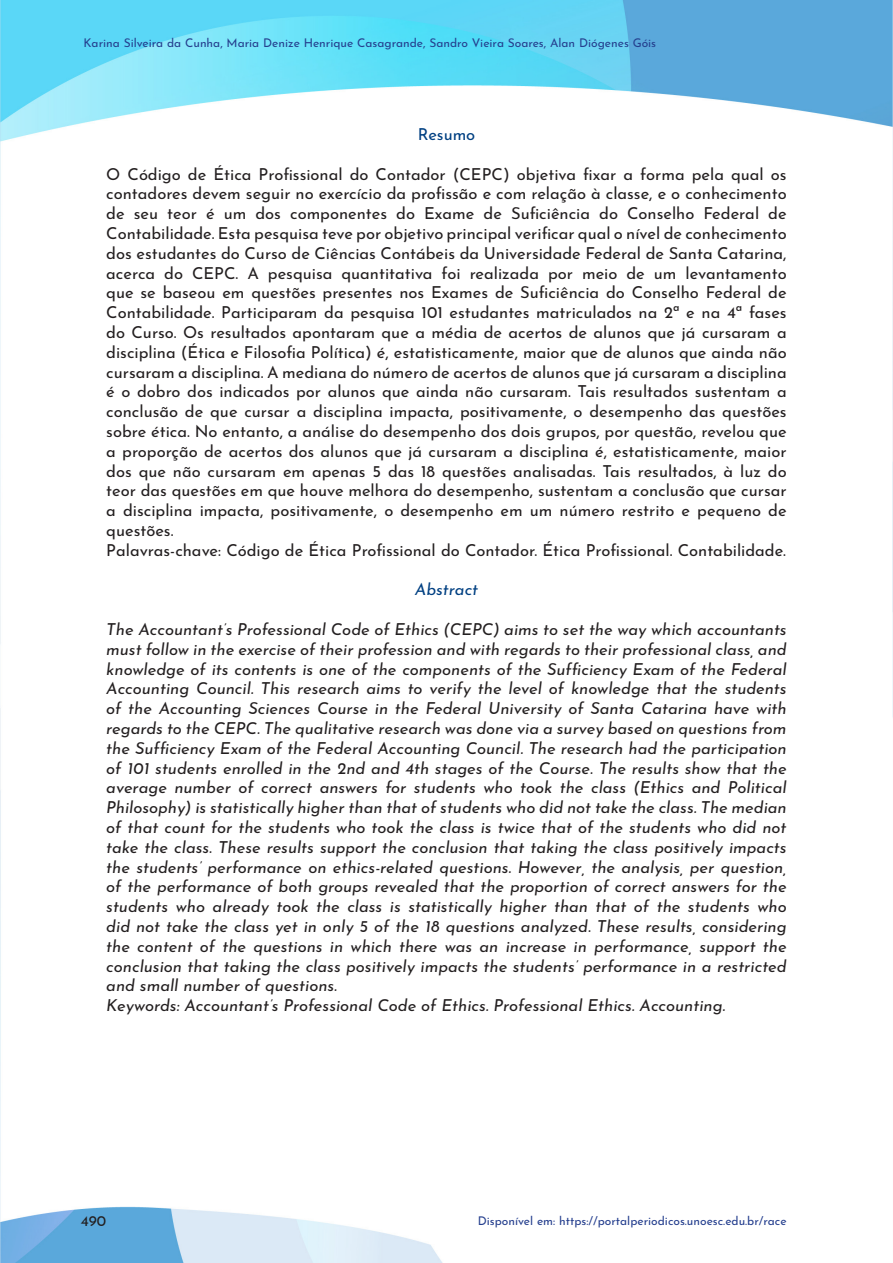
<style>
.page{position:relative;width:893px;height:1263px;background:#fff}
.page>*{position:absolute;margin:0;border:0;box-sizing:border-box;transform-origin:0 0}
.abstract{font:italic 16.5px/19.8px "Josefin Sans";color:#231f20;text-align:justify}
.resumo{font:16.5px/19.8px "Josefin Sans";color:#231f20;text-align:justify}
.título_abstract{font:italic 16.5px "Josefin Sans";color:#004082}
.título_resumo{font:16.5px "Josefin Sans";color:#004082}
.t1{font:15px "Josefin Sans";color:#231f20}
.t2{font:12px "Josefin Sans";color:#253f8e}
</style>
<div class="page">
<img style="left:0;top:0;width:893px;height:1262px">
<p class="t2" style="left:84px;top:33px;width:574px">Karina Silveira da Cunha, Maria Denize Henrique Casagrande, Sandro Vieira Soares, Alan Diógenes Góis</p>
<p class="título_resumo" style="left:418px;top:120px;width:59px">Resumo</p>
<p class="resumo" style="left:106px;top:162px;width:682px">O Código de Ética Profissional do Contador (CEPC) objetiva fixar a forma pela qual os contadores devem seguir no exercício da profissão e com relação à classe, e o conhecimento de seu teor é um dos componentes do Exame de Suficiência do Conselho Federal de Contabilidade. Esta pesquisa teve por objetivo principal verificar qual o nível de conhecimento dos estudantes do Curso de Ciências Contábeis da Universidade Federal de Santa Catarina, acerca do CEPC. A pesquisa quantitativa foi realizada por meio de um levantamento que se baseou em questões presentes nos Exames de Suficiência do Conselho Federal de Contabilidade. Participaram da pesquisa 101 estudantes matriculados na 2ª e na 4ª fases do Curso. Os resultados apontaram que a média de acertos de alunos que já cursaram a disciplina (Ética e Filosofia Política) é, estatisticamente, maior que de alunos que ainda não cursaram a disciplina. A mediana do número de acertos de alunos que já cursaram a disciplina é o dobro dos indicados por alunos que ainda não cursaram. Tais resultados sustentam a conclusão de que cursar a disciplina impacta, positivamente, o desempenho das questões sobre ética. No entanto, a análise do desempenho dos dois grupos, por questão, revelou que a proporção de acertos dos alunos que já cursaram a disciplina é, estatisticamente, maior dos que não cursaram em apenas 5 das 18 questões analisadas. Tais resultados, à luz do teor das questões em que houve melhora do desempenho, sustentam a conclusão que cursar a disciplina impacta, positivamente, o desempenho em um número restrito e pequeno de questões.</p>
<p class="resumo" style="left:106px;top:538px;width:681px">Palavras-chave: Código de Ética Profissional do Contador. Ética Profissional. Contabilidade.</p>
<p class="título_abstract" style="left:415px;top:576px;width:65px">Abstract</p>
<p class="abstract" style="left:106px;top:618px;width:682px">The Accountant’s Professional Code of Ethics (CEPC) aims to set the way which accountants must follow in the exercise of their profession and with regards to their professional class, and knowledge of its contents is one of the components of the Sufficiency Exam of the Federal Accounting Council. This research aims to verify the level of knowledge that the students of the Accounting Sciences Course in the Federal University of Santa Catarina have with regards to the CEPC. The qualitative research was done via a survey based on questions from the Sufficiency Exam of the Federal Accounting Council. The research had the participation of 101 students enrolled in the 2nd and 4th stages of the Course. The results show that the average number of correct answers for students who took the class (Ethics and Political Philosophy) is statistically higher than that of students who did not take the class. The median of that count for the students who took the class is twice that of the students who did not take the class. These results support the conclusion that taking the class positively impacts the students’ performance on ethics-related questions. However, the analysis, per question, of the performance of both groups revealed that the proportion of correct answers for the students who already took the class is statistically higher than that of the students who did not take the class yet in only 5 of the 18 questions analyzed. These results, considering the content of the questions in which there was an increase in performance, support the conclusion that taking the class positively impacts the students’ performance in a restricted and small number of questions.</p>
<p class="abstract" style="left:106px;top:994px;width:621px">Keywords: Accountant’s Professional Code of Ethics. Professional Ethics. Accounting.</p>
<p class="t1" style="left:81px;top:1208px;width:27px">490</p>
<p class="t2" style="left:478px;top:1211px;width:310px">Disponível em: https://portalperiodicos.unoesc.edu.br/race</p>
</div>
